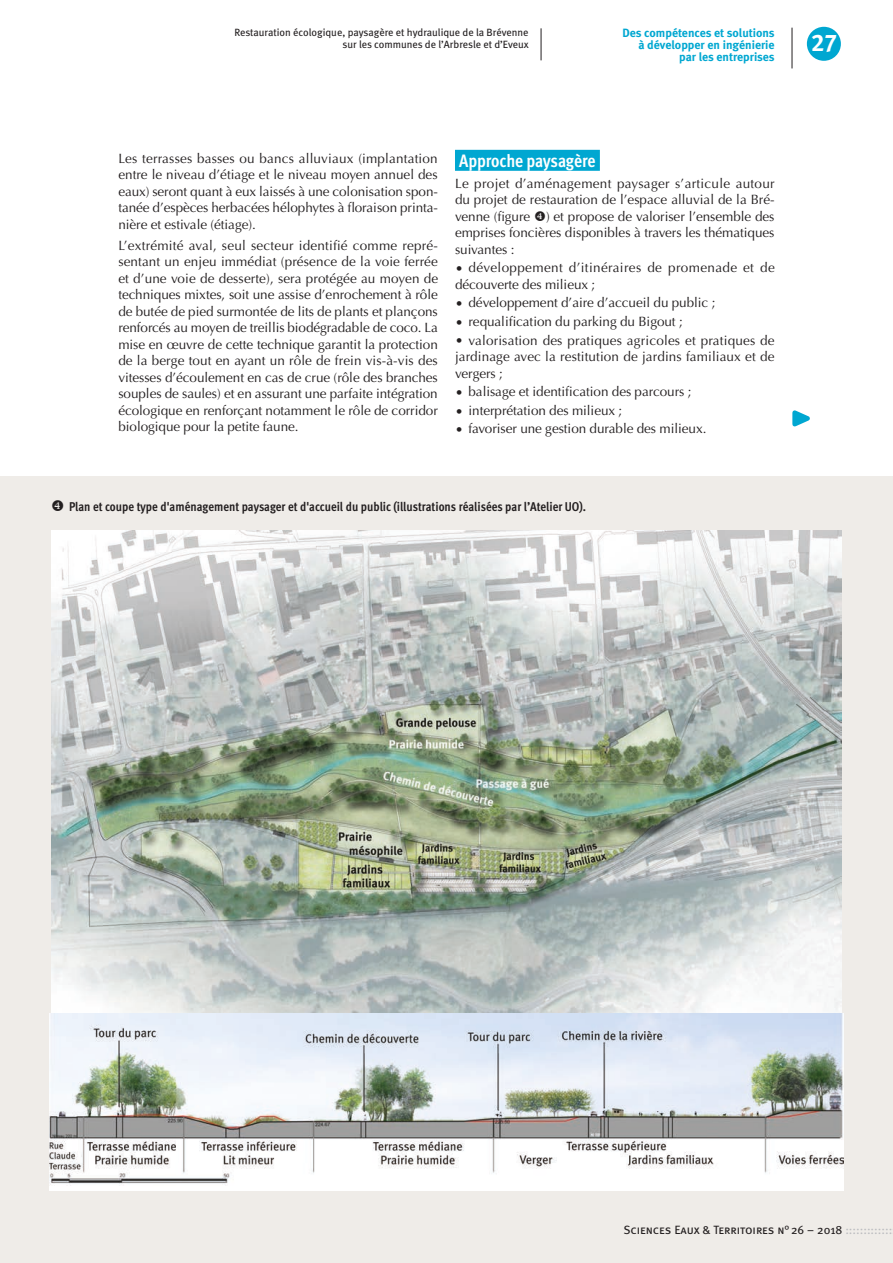
<style>
.page{position:relative;width:893px;height:1263px;background:#fff}
.page>*{position:absolute;margin:0;border:0;box-sizing:border-box;transform-origin:0 0}
.t1{font:24px "Meta Bold Caps Expert";color:#fff}
.H1_L1_bleu_2__articl{font:700 18px "Meta Cond OT";letter-spacing:-.01em;color:#fff}
.t2{font:13.5px/16.5px "Optima";letter-spacing:-.005em;color:#231f20;text-align:justify}
.t3{font:13.5px/16.5px "Optima";letter-spacing:.025em;color:#231f20}
.titre_figure{font:700 12.75px "Meta Cond OT";color:#231f20}
.t4{font:700 12px/12px "Meta";color:#00a7d1;text-align:right}
.t5{font:12px "Meta Book Caps";color:#231f20}
.roulette_article{font:10.5px/12px "Meta Book LF";color:#231f20;text-align:right}
.s1{color:#bcbdc0}
</style>
<div class="page">
<div style="left:0;top:476px;width:893px;height:787px;background:#efece8"></div>
<hr style="left:541px;top:28px;width:1px;height:32px;background:#231f20">
<div style="left:455px;top:150px;width:145px;height:21px;background:#00a7d1"></div>
<svg style="left:792px;top:410px;width:18px;height:17px"></svg>
<img style="left:51px;top:531px;width:791px;height:482px">
<img style="left:50px;top:1013px;width:793px;height:178px">
<div style="left:807px;top:27px;width:34px;height:34px;background:#00a7d1;border-radius:50%"></div>
<hr style="left:792px;top:28px;width:1px;height:40px;background:#231f20">
<p class="roulette_article" style="left:234px;top:26px;width:296px">Restauration écologique, paysagère et hydraulique de la Brévenne sur les communes de l’Arbresle et d’Eveux</p>
<p class="t4" style="left:622px;top:27px;width:154px">Des compétences et solutions à développer en ingénierie par les entreprises</p>
<h1 class="t1" style="left:811px;top:28px;width:27px">27</h1>
<p class="t2" style="left:118px;top:150px;width:321px">Les terrasses basses ou bancs alluviaux (implantation entre le niveau d’étiage et le niveau moyen annuel des eaux) seront quant à eux laissés à une colonisation spon&shy;tanée d’espèces herbacées hélophytes à floraison printa&shy;nière et estivale (étiage).</p>
<p class="t2" style="left:118px;top:237px;width:321px">L’extrémité aval, seul secteur identifié comme repré&shy;sentant un enjeu immédiat (présence de la voie ferrée et d’une voie de desserte), sera protégée au moyen de techniques mixtes, soit une assise d’enrochement à rôle de butée de pied surmontée de lits de plants et plançons renforcés au moyen de treillis biodégradable de coco. La mise en œuvre de cette technique garantit la protection de la berge tout en ayant un rôle de frein vis-à-vis des vitesses d’écoulement en cas de crue (rôle des branches souples de saules) et en assurant une parfaite intégration écologique en renforçant notamment le rôle de corridor biologique pour la petite faune.</p>
<p class="H1_L1_bleu_2__articl" style="left:459px;top:149px;width:138px">Approche paysagère</p>
<p class="t2" style="left:455px;top:175px;width:321px">Le projet d’aménagement paysager s’articule autour du projet de restauration de l’espace alluvial de la Bré&shy;venne (figure ) et propose de valoriser l’ensemble des emprises foncières disponibles à travers les thématiques suivantes :</p>
<p class="t3" style="left:455px;top:260px;width:321px">• développement d’itinéraires de promenade et de découverte des milieux ;</p>
<p class="t2" style="left:455px;top:295px;width:262px">• développement d’aire d’accueil du public ;</p>
<p class="t2" style="left:455px;top:313px;width:229px">• requalification du parking du Bigout ;</p>
<p class="t2" style="left:455px;top:332px;width:321px">• valorisation des pratiques agricoles et pratiques de jardinage avec la restitution de jardins familiaux et de vergers ;</p>
<p class="t2" style="left:455px;top:384px;width:238px">• balisage et identification des parcours ;</p>
<p class="t2" style="left:455px;top:402px;width:169px">• interprétation des milieux ;</p>
<p class="t2" style="left:455px;top:421px;width:253px">• favoriser une gestion durable des milieux.</p>
<p class="titre_figure" style="left:69px;top:499px;width:519px">Plan et coupe type d'aménagement paysager et d'accueil du public (illustrations réalisées par l’Atelier UO).</p>
<p class="t5" style="left:623px;top:1223px;width:270px">Sciences Eaux &amp; Territoires n°26 – 2018 <span class="s1">:::::::::::::</span></p>
</div>
